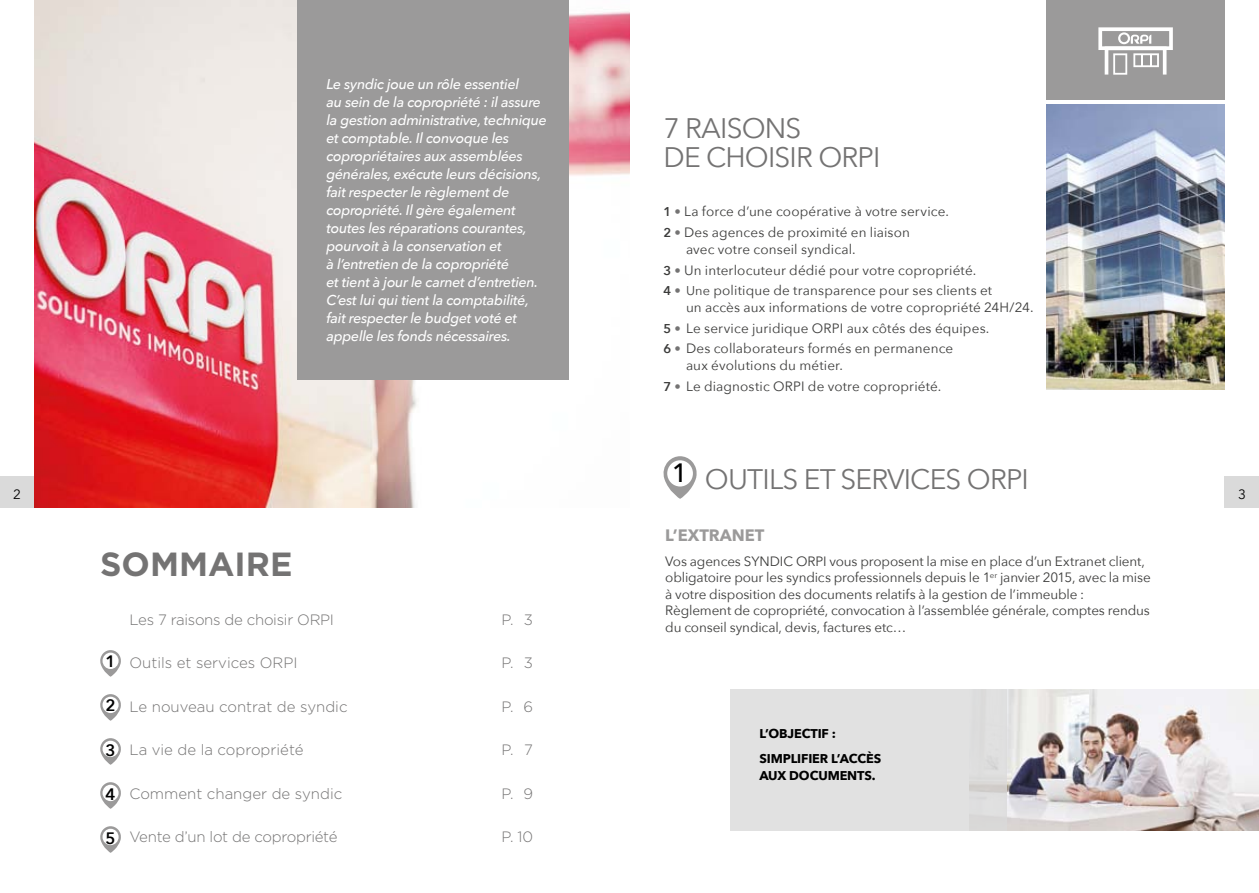
<style>
.page{position:relative;width:1259px;height:893px;background:#fff}
.page>*{position:absolute;margin:0;border:0;box-sizing:border-box;transform-origin:0 0}
.t1{font:700 33.45px "Gotham";color:#747373}
.t2{font:28.2px/29.8px "Avenir Next";letter-spacing:-.03em;color:#747373}
.t3{font:500 26.4px "Avenir Next";color:#000}
.t4{font:700 16.5px "Avenir Next";color:#9b9a9a}
.t5{font:600 16.5px "Avenir Next";color:#000}
.t6{font:300 15px "Gotham";color:#747373}
.t7{font:300 15px "Gotham";letter-spacing:-.02em;color:#747373}
.t8{font:italic 500 14.25px/18px "Avenir Next";letter-spacing:-.02em;color:#fff}
.t9{font:13.5px/20.7px "Avenir Next";letter-spacing:.005em;color:#3c3c3b}
.t10{font:13.5px "Avenir Next";color:#000}
.t11{font:700 12.75px/25.5px "Avenir Next";letter-spacing:-.01em;color:#000}
.s1{font-weight:600;font-size:12.75px}
.s2{font-size:12.75px;color:#747373}
.s3{font-size:12.75px}
</style>
<div class="page">
<div style="left:1046px;top:0;width:179px;height:99px;background:#9b9a9a"></div>
<svg style="left:663px;top:456px;width:34px;height:43px"></svg>
<div style="left:667px;top:460px;width:26px;height:26px;background:#fff;border-radius:50%"></div>
<img style="left:34px;top:0;width:595px;height:508px">
<svg style="left:100px;top:650px;width:21px;height:27px"></svg>
<div style="left:103px;top:653px;width:16px;height:16px;background:#fff;border-radius:50%"></div>
<svg style="left:100px;top:694px;width:21px;height:27px"></svg>
<div style="left:103px;top:697px;width:16px;height:16px;background:#fff;border-radius:50%"></div>
<svg style="left:100px;top:738px;width:21px;height:27px"></svg>
<div style="left:103px;top:741px;width:16px;height:16px;background:#fff;border-radius:50%"></div>
<svg style="left:100px;top:782px;width:21px;height:27px"></svg>
<div style="left:103px;top:785px;width:16px;height:16px;background:#fff;border-radius:50%"></div>
<svg style="left:100px;top:826px;width:21px;height:27px"></svg>
<div style="left:103px;top:829px;width:16px;height:16px;background:#fff;border-radius:50%"></div>
<div style="left:298px;top:0;width:271px;height:379px;background:#9b9a9a"></div>
<img style="left:1046px;top:104px;width:179px;height:285px">
<svg style="left:1098px;top:27px;width:74px;height:48px"></svg>
<img style="left:1006px;top:690px;width:253px;height:141px">
<div style="left:730px;top:690px;width:276px;height:141px;background:#e1e1e1"></div>
<div style="left:0;top:476px;width:34px;height:32px;background:#dadada"></div>
<div style="left:1225px;top:476px;width:34px;height:32px;background:#dadada"></div>
<p class="t8" style="left:326px;top:74px;width:222px">Le syndic joue un rôle essentiel<br>au sein de la copropriété : il assure la gestion administrative, technique et comptable. Il convoque les copropriétaires aux assemblées générales, exécute leurs décisions, fait respecter le règlement de copropriété. Il gère également toutes les réparations courantes, pourvoit à la conservation et<br>à l’entretien de la copropriété<br>et tient à jour le carnet d’entretien.<br>C’est lui qui tient la comptabilité, fait respecter le budget voté et appelle les fonds nécessaires.</p>
<h2 class="t2" style="left:663px;top:112px;width:213px">7 raisons<br>de choisir ORPI</h2>
<p class="t9" style="left:663px;top:201px;width:287px"><span class="s1">1</span> <span class="s2">•</span> La force d’une coopérative à votre service.<br><span class="s1">2</span> <span class="s2">•</span> Des agences de proximité en liaison</p>
<p class="t9" style="left:663px;top:238px;width:330px;text-indent:23px">avec votre conseil syndical.<br><span class="s1">3</span> <span class="s2">•</span> U n interlocuteur dédié pour votre copropriété.<br><span class="s1">4</span> <span class="s2">•</span> <span class="s3">U ne</span> politique de transparence pour ses clients et</p>
<p class="t9" style="left:663px;top:296px;width:371px;text-indent:23px">un accès aux informations de votre copropriété 24H/24.<br><span class="s1">5</span> <span class="s2">•</span> Le service juridique ORPI aux côtés des équipes.<br><span class="s1">6</span> <span class="s2">•</span> Des collaborateurs formés en permanence</p>
<p class="t9" style="left:663px;top:354px;width:279px;text-indent:22px">aux évolutions du métier.<br><span class="s1">7</span> <span class="s2">•</span> Le diagnostic ORPI de votre copropriété.</p>
<h3 class="t3" style="left:672px;top:450px;width:17px">1</h3>
<h2 class="t2" style="left:705px;top:463px;width:320px">Outils et services ORPI</h2>
<p class="t10" style="left:13px;top:483px;width:9px">2</p>
<p class="t10" style="left:1238px;top:483px;width:9px">3</p>
<h1 class="t1" style="left:100px;top:542px;width:194px">SOMMAIRE</h1>
<p class="t7" style="left:129px;top:610px;width:206px">Les 7 raisons de choisir ORPI</p>
<p class="t6" style="left:501px;top:610px;width:33px">P. 3</p>
<p class="t6" style="left:129px;top:653px;width:170px">Outils et services ORPI</p>
<p class="t6" style="left:501px;top:653px;width:33px">P. 3</p>
<p class="t6" style="left:129px;top:697px;width:220px">Le nouveau contrat de syndic</p>
<p class="t6" style="left:501px;top:697px;width:33px">P. 6</p>
<p class="t6" style="left:129px;top:740px;width:176px">La vie de la copropriété</p>
<p class="t6" style="left:501px;top:740px;width:33px">P. 7</p>
<p class="t6" style="left:129px;top:784px;width:214px">Comment changer de syndic</p>
<p class="t6" style="left:501px;top:784px;width:33px">P. 9</p>
<p class="t7" style="left:129px;top:827px;width:210px">Vente d’un lot de copropriété</p>
<p class="t6" style="left:501px;top:827px;width:33px">P. 10</p>
<p class="t5" style="left:105px;top:647px;width:12px">1</p>
<p class="t5" style="left:105px;top:692px;width:12px">2</p>
<p class="t5" style="left:105px;top:736px;width:12px">3</p>
<p class="t5" style="left:105px;top:780px;width:12px">4</p>
<p class="t5" style="left:105px;top:824px;width:12px">5</p>
<p class="t4" style="left:665px;top:520px;width:101px">L’EXTRANET</p>
<p class="t9" style="left:665px;top:550px;width:104px">Vos agences SYNDIC</p>
<p class="t9" style="left:665px;top:552px;width:487px;line-height:16.5px;text-indent:131px">ORPI vous proposent la mise en place d’un Extranet client, obligatoire pour les syndics professionnels depuis le 1<sup>er</sup> janvier 2015, avec la mise à votre disposition des documents relatifs à la gestion de l’immeuble :<br>Règlement de copropriété, convocation à l’assemblée générale, comptes rendus du conseil syndical, devis, factures etc…</p>
<p class="t11" style="left:759px;top:720px;width:123px">L’OBJECTIF :<br>SIMPLIFIER L’ACCÈS</p>
<p class="t11" style="left:759px;top:763px;width:118px">AUX DOCUMENTS.</p>
</div>
